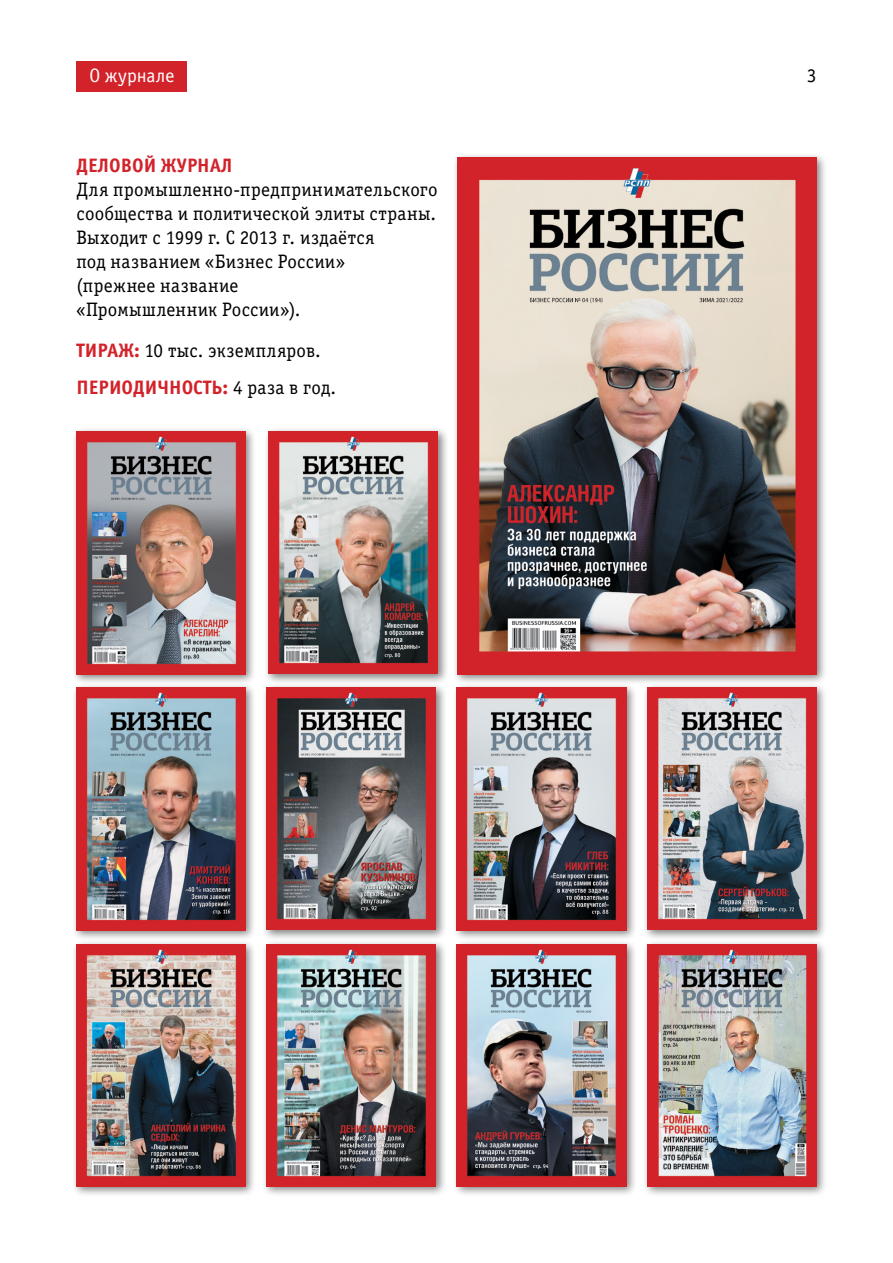
<style>
.page{position:relative;width:893px;height:1263px;background:#fff}
.page>*{position:absolute;margin:0;border:0;box-sizing:border-box;transform-origin:0 0}
.t1{font:19.5px/24px "Officina Serif Book C";letter-spacing:.015em;color:#000}
.t2{font:19.5px "Officina Sans Bold C";color:#d2232a}
.t3{font:19.5px "Officina Sans Book C";letter-spacing:.005em;color:#fff}
.t4{font:19.5px "Officina Sans Book C";color:#000}
.s1{font-family:"Officina Sans Bold C";color:#d2232a}
.s2{font-family:"Officina Serif Book C";color:#000}
</style>
<div class="page">
<div style="left:452px;top:152px;width:376px;height:533px;background:#000;opacity:.5"></div>
<img style="left:457px;top:157px;width:359px;height:517px">
<div style="left:261px;top:939px;width:186px;height:258px;background:#000;opacity:.5"></div>
<img style="left:267px;top:944px;width:169px;height:242px">
<div style="left:71px;top:939px;width:186px;height:258px;background:#000;opacity:.5"></div>
<img style="left:77px;top:944px;width:169px;height:242px">
<div style="left:261px;top:682px;width:186px;height:259px;background:#000;opacity:.5"></div>
<img style="left:267px;top:688px;width:169px;height:242px">
<div style="left:71px;top:683px;width:186px;height:258px;background:#000;opacity:.5"></div>
<img style="left:77px;top:688px;width:169px;height:242px">
<div style="left:264px;top:426px;width:185px;height:259px;background:#000;opacity:.5"></div>
<img style="left:269px;top:432px;width:169px;height:242px">
<div style="left:71px;top:426px;width:186px;height:259px;background:#000;opacity:.5"></div>
<img style="left:77px;top:432px;width:169px;height:242px">
<div style="left:642px;top:683px;width:186px;height:258px;background:#000;opacity:.5"></div>
<img style="left:647px;top:688px;width:169px;height:242px">
<div style="left:452px;top:683px;width:185px;height:258px;background:#000;opacity:.5"></div>
<img style="left:457px;top:688px;width:169px;height:242px">
<div style="left:642px;top:939px;width:186px;height:258px;background:#000;opacity:.5"></div>
<img style="left:647px;top:944px;width:169px;height:242px">
<div style="left:452px;top:939px;width:185px;height:258px;background:#000;opacity:.5"></div>
<img style="left:457px;top:944px;width:169px;height:242px">
<div style="left:77px;top:61px;width:110px;height:30px;background:#d2232a"></div>
<p class="t3" style="left:89px;top:65px;width:87px">О журнале</p>
<p class="t2" style="left:77px;top:154px;width:157px">ДЕЛОВОЙ ЖУРНАЛ</p>
<p class="t1" style="left:77px;top:178px;width:363px">Для промышленно-предпринимательского сообщества и политической элиты страны.<br>Выходит с 1999 г. С 2013 г. издаётся<br>под названием «Бизнес России»<br>(прежнее название<br>«Промышленник России»).</p>
<p class="t1" style="left:77px;top:339px;width:246px"><span class="s1">ТИРАЖ:</span> 10 тыс. экземпляров.</p>
<p class="t2" style="left:77px;top:376px;width:261px">ПЕРИОДИЧНОСТЬ: <span class="s2">4 раза в год.</span></p>
<p class="t4" style="left:807px;top:65px;width:11px">3</p>
</div>
